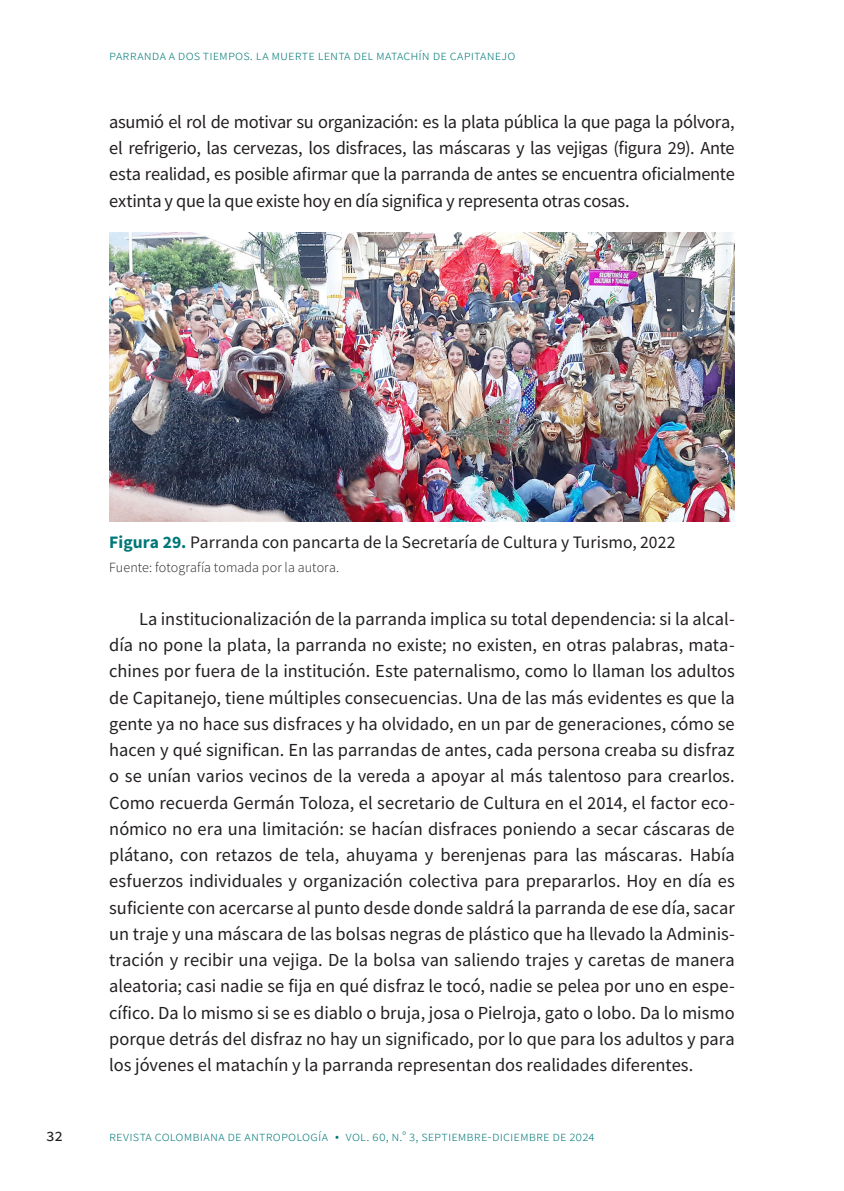
<style>
.page{position:relative;width:844px;height:1191px;background:#fff}
.page>*{position:absolute;margin:0;border:0;box-sizing:border-box;transform-origin:0 0}
.cuerpo{font:18.38px/26.2px "Source Sans Pro";letter-spacing:-.005em;color:#231f20;text-align:justify}
.Figura_titulo{font:17.5px "Source Sans Pro";color:#231f20}
.t1{font:300 14px "Source Sans Pro";letter-spacing:.005em;color:#007878}
.figura_fuente{font:300 14px "Source Sans Pro";letter-spacing:.005em;color:#231f20}
.s1{font-weight:700;color:#007878}
</style>
<div class="page">
<img style="left:109px;top:233px;width:625px;height:288px">
<p class="t1" style="left:109px;top:47px;width:408px">Parranda a dos tiempos. La muerte lenta del matachín de Capitanejo</p>
<p class="cuerpo" style="left:109px;top:109px;width:627px">asumió el rol de motivar su organización: es la plata pública la que paga la pólvora, el refrigerio, las cervezas, los disfraces, las máscaras y las vejigas (figura 29). Ante esta realidad, es posible afirmar que la parranda de antes se encuentra oficialmente extinta y que la que existe hoy en día significa y representa otras cosas.</p>
<p class="Figura_titulo" style="left:47px;top:1124px;width:18px">32</p>
<p class="Figura_titulo" style="left:109px;top:531px;width:567px"><span class="s1">Figura 29.</span> Parranda con pancarta de la Secretaría de Cultura y Turismo, 2022</p>
<p class="figura_fuente" style="left:109px;top:559px;width:231px">Fuente: fotografía tomada por la autora.</p>
<p class="cuerpo" style="left:109px;top:605px;width:627px;text-indent:30px">La institucionalización de la parranda implica su total dependencia: si la alcal&shy;día no pone la plata, la parranda no existe; no existen, en otras palabras, mata&shy;chines por fuera de la institución. Este paternalismo, como lo llaman los adultos de Capitanejo, tiene múltiples consecuencias. Una de las más evidentes es que la gente ya no hace sus disfraces y ha olvidado, en un par de generaciones, cómo se hacen y qué significan. En las parrandas de antes, cada persona creaba su disfraz o se unían varios vecinos de la vereda a apoyar al más talentoso para crearlos.<br>Como recuerda Germán Toloza, el secretario de Cultura en el 2014, el factor eco&shy;nómico no era una limitación: se hacían disfraces poniendo a secar cáscaras de plátano, con retazos de tela, ahuyama y berenjenas para las máscaras. Había esfuerzos individuales y organización colectiva para prepararlos. Hoy en día es suficiente con acercarse al punto desde donde saldrá la parranda de ese día, sacar un traje y una máscara de las bolsas negras de plástico que ha llevado la Adminis&shy;tración y recibir una vejiga. De la bolsa van saliendo trajes y caretas de manera aleatoria; casi nadie se fija en qué disfraz le tocó, nadie se pelea por uno en espe&shy;cífico. Da lo mismo si se es diablo o bruja, josa o Pielroja, gato o lobo. Da lo mismo porque detrás del disfraz no hay un significado, por lo que para los adultos y para los jóvenes el matachín y la parranda representan dos realidades diferentes.</p>
<p class="t1" style="left:109px;top:1128px;width:487px">revista colombiana de antropología • Vol. 60, N.° 3, septiembre-diciembre de 2024</p>
</div>
